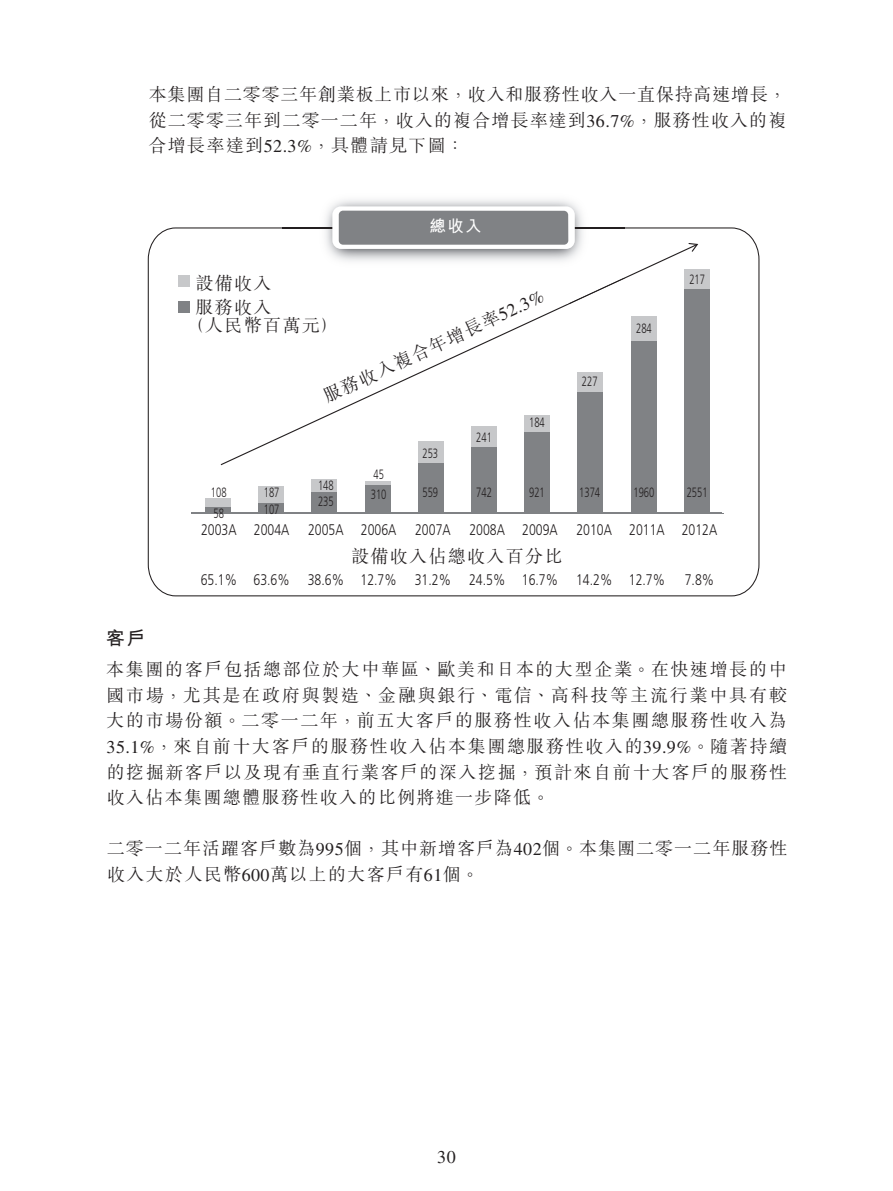
<style>
.page{position:relative;width:893px;height:1191px;background:#fff}
.page>*{position:absolute;margin:0;border:0;box-sizing:border-box;transform-origin:0 0}
.t1{font:700 18.75px "M Hei HK";color:#231f20}
.t2{font:300 18px/25.5px "M Sung HK";letter-spacing:.075em;color:#231f20;text-align:justify}
.t3{font:18px "Times LT Std";color:#231f20}
.t4{font:700 16.5px "M Hei HK";color:#fff}
.t5{font:300 15.45px "Frutiger LT Std";color:#231f20;scale:.8 1}
.t6{font:300 13.5px/16px "Frutiger LT Std";color:#231f20;scale:.7 1}
.s1{font-family:"Times LT Std";font-weight:400}
</style>
<div class="page">
<svg style="left:148px;top:227px;width:611px;height:369px"></svg>
<img style="left:283px;top:200px;width:342px;height:104px">
<img style="left:568px;top:277px;width:57px;height:27px">
<img style="left:283px;top:227px;width:342px;height:1px">
<div style="left:332px;top:206px;width:243px;height:43px;background:#fff;border-radius:9px"></div>
<div style="left:339px;top:211px;width:229px;height:34px;background:#808285;border-radius:4px"></div>
<div style="left:179px;top:276px;width:11px;height:11px;background:#c7c8ca"></div>
<div style="left:179px;top:301px;width:11px;height:11px;background:#808285"></div>
<p class="t2" style="left:149px;top:81px;width:639px">本集團自二零零三年創業板上市以來，收入和服務性收入一直保持高速增長，從二零零三年到二零一二年，收入的複合增長率達到<span class="s1">36.7%</span>，服務性收入的複合增長率達到<span class="s1">52.3%</span>，具體請見下圖：</p>
<p class="t4" style="left:430px;top:213px;width:53px">總收入</p>
<p class="t2" style="left:195px;top:271px;width:78px;line-height:24px">設備收入服務收入</p>
<p class="t2" style="left:186px;top:312px;width:153px">（人民幣百萬元）</p>
<p class="t2" style="left:319px;top:384px;width:242px;rotate:-25deg">服務收入複合年增長率<span class="s1">52.3%</span></p>
<p class="t6" style="left:211px;top:485px;width:24px">108</p>
<p class="t6" style="left:264px;top:485px;width:24px">187<br>107</p>
<p class="t6" style="left:318px;top:477px;width:24px">148<br>235</p>
<p class="t6" style="left:371px;top:465px;width:24px;line-height:19.2px">45<br>310</p>
<p class="t6" style="left:214px;top:505px;width:17px">58</p>
<p class="t6" style="left:422px;top:446px;width:24px">253</p>
<p class="t6" style="left:422px;top:485px;width:24px">559</p>
<p class="t6" style="left:476px;top:429px;width:24px">241</p>
<p class="t6" style="left:476px;top:485px;width:24px">742</p>
<p class="t6" style="left:529px;top:414px;width:24px">184</p>
<p class="t6" style="left:529px;top:485px;width:24px">921</p>
<p class="t6" style="left:582px;top:374px;width:24px">227</p>
<p class="t6" style="left:636px;top:321px;width:24px">284</p>
<p class="t6" style="left:689px;top:272px;width:24px">217</p>
<p class="t6" style="left:579px;top:485px;width:32px">1374</p>
<p class="t6" style="left:633px;top:485px;width:32px">1960</p>
<p class="t6" style="left:687px;top:485px;width:32px">2551</p>
<p class="t5" style="left:201px;top:521px;width:647px">2003A 2004A 2005A 2006A 2007A 2008A 2009A 2010A 2011A 2012A</p>
<p class="t5" style="left:201px;top:571px;width:47px">65.1%</p>
<p class="t2" style="left:351px;top:542px;width:213px">設備收入佔總收入百分比</p>
<p class="t5" style="left:253px;top:571px;width:516px">63.6% 38.6% 12.7% 31.2% 24.5% 16.7% 14.2% 12.7%</p>
<p class="t5" style="left:685px;top:571px;width:38px">7.8%</p>
<p class="t1" style="left:106px;top:624px;width:40px">客戶</p>
<p class="t2" style="left:106px;top:656px;width:682px">本集團的客戶包括總部位於大中華區、歐美和日本的大型企業。在快速增長的中國市場，尤其是在政府與製造、金融與銀行、電信、高科技等主流行業中具有較大的市場份額。二零一二年，前五大客戶的服務性收入佔本集團總服務性收入為<span class="s1">35.1%</span>，來自前十大客戶的服務性收入佔本集團總服務性收入的<span class="s1">39.9%</span>。隨著持續的挖掘新客戶以及現有垂直行業客戶的深入挖掘，預計來自前十大客戶的服務性收入佔本集團總體服務性收入的比例將進一步降低。</p>
<p class="t2" style="left:107px;top:835px;width:682px">二零一二年活躍客戶數為<span class="s1">995</span>個，其中新增客戶為<span class="s1">402</span>個。本集團二零一二年服務性收入大於人民幣<span class="s1">600</span>萬以上的大客戶有<span class="s1">61</span>個。</p>
<p class="t3" style="left:437px;top:1147px;width:20px">30</p>
</div>
